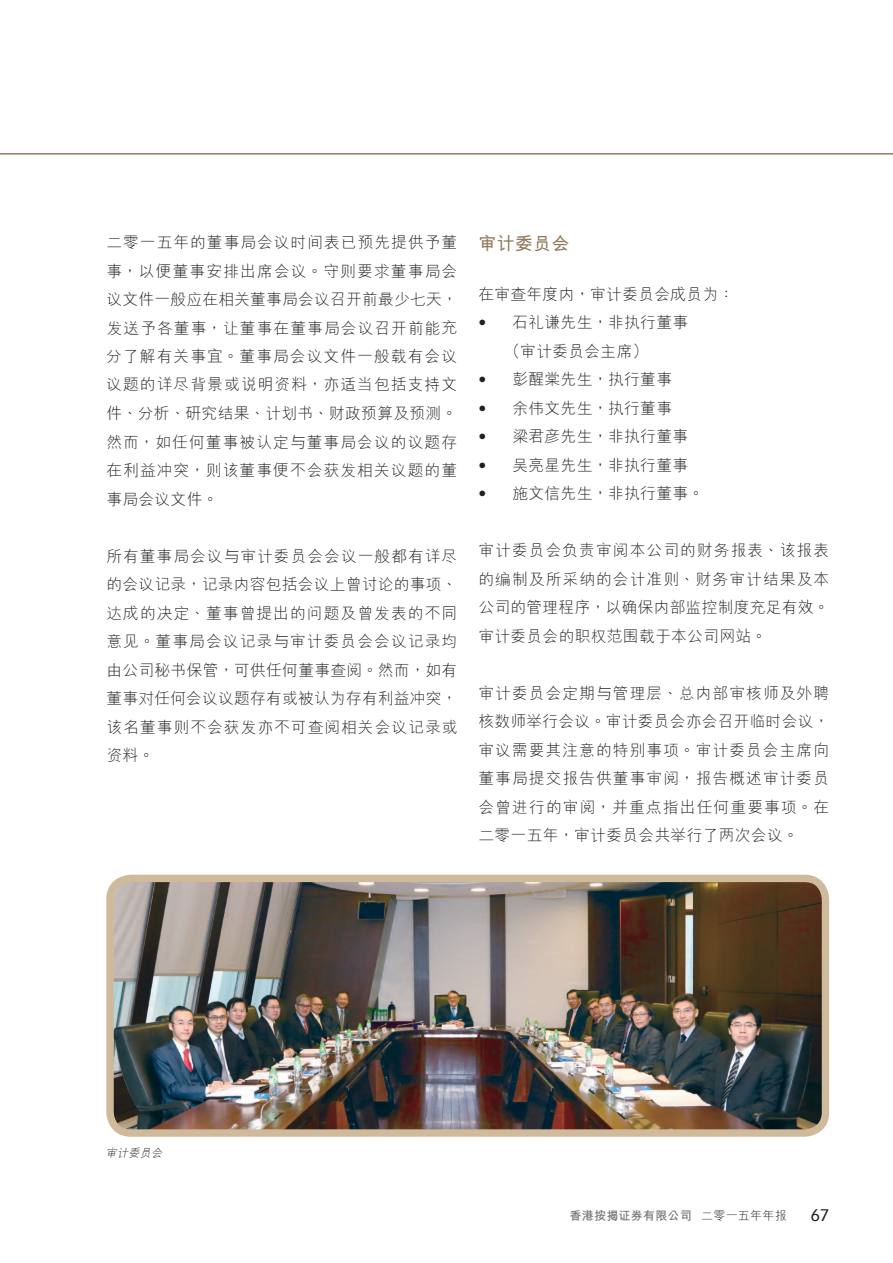
<style>
.page{position:relative;width:893px;height:1263px;background:#fff}
.page>*{position:absolute;margin:0;border:0;box-sizing:border-box;transform-origin:0 0}
.t1{font:700 18px "M Hei HKS";letter-spacing:.02em;color:#917b5c}
.t2{font:16.5px "Vectora LT Std";color:#231f20}
.t3{font:300 15.75px/28.5px "M Hei HKS";letter-spacing:.02em;color:#231f20;text-align:justify}
.t4{font:700 12px "M Hei HKS";letter-spacing:.02em;color:#6c6d70}
.t5{font:italic 300 11.25px "M Hei HKS";color:#231f20}
.s1{font-family:"Vectora LT Std"}
.s2{font-weight:300;color:#231f20}
</style>
<div class="page">
<hr style="left:0;top:153px;width:893px;height:2px;background:#917b5c">
<img style="left:114px;top:883px;width:707px;height:246px">
<div style="left:106px;top:875px;width:723px;height:262px;border:7px solid #d0ba9c;border-radius:21px"></div>
<p class="t3" style="left:106px;top:227px;width:353px">二零一五年的董事局會議時間表已預先提供予董事，以便董事安排出席會議。守則要求董事局會議文件一般應在相關董事局會議召開前最少七天，發送予各董事，讓董事在董事局會議召開前能充分了解有關事宜。董事局會議文件一般載有會議議題的詳盡背景或說明資料，亦適當包括支持文件、分析、研究結果、計劃書、財政預算及預測。然而，如任何董事被認定與董事局會議的議題存在利益衝突，則該董事便不會獲發相關議題的董事局會議文件。</p>
<p class="t3" style="left:106px;top:541px;width:353px">所有董事局會議與審計委員會會議一般都有詳盡的會議記錄，記錄內容包括會議上曾討論的事項、達成的決定、董事曾提出的問題及曾發表的不同意見。董事局會議記錄與審計委員會會議記錄均由公司秘書保管，可供任何董事查閱。然而，如有董事對任何會議議題存有或被認為存有利益衝突，該名董事則不會獲發亦不可查閱相關會議記錄或資料。</p>
<h2 class="t1" style="left:478px;top:230px;width:93px">審計委員會</h2>
<p class="t3" style="left:478px;top:279px;width:257px">在審查年度內，審計委員會成員為：</p>
<p class="t3" style="left:504px;top:308px;width:185px;text-indent:-26px"><span class="s1">•</span> 石禮謙先生，非執行董事（審計委員會主席）</p>
<p class="t3" style="left:478px;top:365px;width:195px"><span class="s1">•</span> 彭醒棠先生，執行董事</p>
<p class="t3" style="left:478px;top:393px;width:195px"><span class="s1">•</span> 余偉文先生，執行董事</p>
<p class="t3" style="left:478px;top:422px;width:211px"><span class="s1">•</span> 梁君彥先生，非執行董事</p>
<p class="t3" style="left:478px;top:450px;width:211px"><span class="s1">•</span> 吳亮星先生，非執行董事</p>
<p class="t3" style="left:478px;top:479px;width:227px"><span class="s1">•</span> 施文信先生，非執行董事。</p>
<p class="t3" style="left:478px;top:536px;width:352px">審計委員會負責審閱本公司的財務報表、該報表的編製及所採納的會計準則、財務審計結果及本公司的管理程序，以確保內部監控制度充足有效。審計委員會的職權範圍載於本公司網站。</p>
<p class="t3" style="left:478px;top:678px;width:352px">審計委員會定期與管理層、總內部審核師及外聘核數師舉行會議。審計委員會亦會召開臨時會議，審議需要其注意的特別事項。審計委員會主席向董事局提交報告供董事審閱，報告概述審計委員會曾進行的審閱，並重點指出任何重要事項。在二零一五年，審計委員會共舉行了兩次會議。</p>
<p class="t5" style="left:105px;top:1145px;width:62px">審計委員會</p>
<p class="t4" style="left:570px;top:1207px;width:218px">香港按揭證券有限公司 <span class="s2">二零一五年年報</span></p>
<p class="t2" style="left:811px;top:1205px;width:20px">67</p>
</div>
